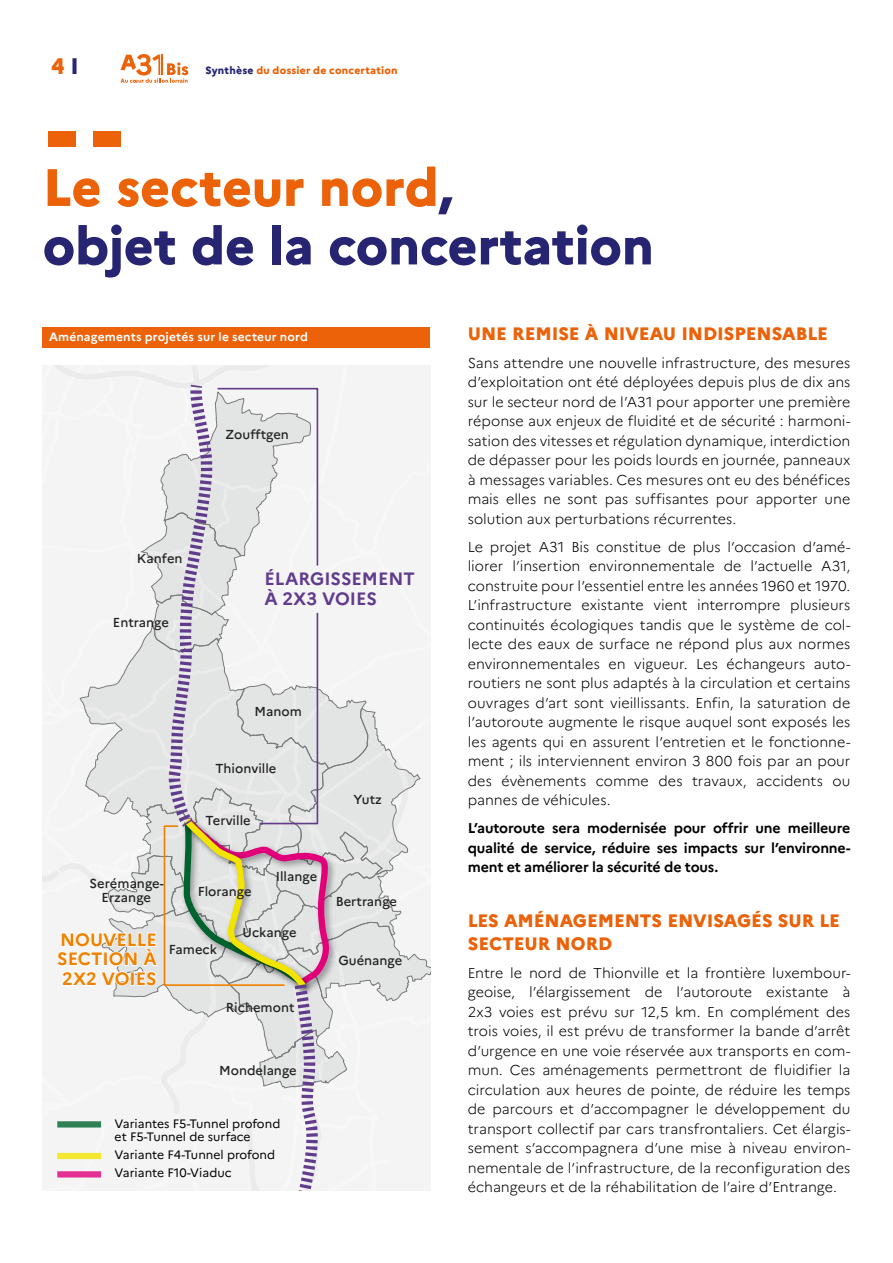
<style>
.page{position:relative;width:893px;height:1263px;background:#fff}
.page>*{position:absolute;margin:0;border:0;box-sizing:border-box;transform-origin:0 0}
.t1{font:800 52.5px/58.5px "Marianne";letter-spacing:-.005em;color:#272571}
.t2{font:800 22.5px "Marianne";color:#eb6209}
.t3{font:800 18px/22.5px "Marianne";color:#eb6209}
.t4{font:700 17.85px/19.5px "Marianne";color:#ef8200;text-align:justify}
.t5{font:700 17.85px/19.5px "Marianne";color:#613b8c}
.t6{font:300 14.25px/19.5px "Marianne";color:#000;text-align:justify}
.t7{font:700 14.25px/19.5px "Marianne";letter-spacing:-.015em;color:#000;text-align:justify}
.t8{font:500 13.05px/13.4px "Marianne";color:#222;text-align:center}
.t9{font:12.15px/13px "Marianne";color:#000}
.t10{font:700 12px "Marianne";letter-spacing:.015em;color:#fff}
.t11{font:800 10.5px "Marianne";letter-spacing:.02em;color:#eb6209}
.s1{color:#292574}
.s2{color:#272571}
.s3{color:#eb6209}
</style>
<div class="page">
<svg style="left:120px;top:54px;width:68px;height:29px"></svg>
<div style="left:93px;top:131px;width:27px;height:16px;background:#eb6209"></div>
<div style="left:49px;top:131px;width:27px;height:16px;background:#eb6209"></div>
<svg style="left:43px;top:366px;width:387px;height:825px"></svg>
<div style="left:57px;top:1153px;width:44px;height:6px;background:#f3e730"></div>
<div style="left:57px;top:1121px;width:44px;height:6px;background:#308055"></div>
<div style="left:57px;top:1171px;width:44px;height:6px;background:#e43092"></div>
<div style="left:43px;top:327px;width:387px;height:21px;background:#eb6209"></div>
<h2 class="t2" style="left:51px;top:53px;width:29px">4 <span class="s1">I</span></h2>
<p class="t11" style="left:206px;top:64px;width:194px"><span class="s2">Synthèse</span> du dossier de concertation</p>
<h1 class="t1" style="left:43px;top:158px;width:613px"><span class="s3">Le secteur nord</span>,<br>objet de la concertation</h1>
<p class="t10" style="left:49px;top:329px;width:261px">Aménagements projetés sur le secteur nord</p>
<p class="t8" style="left:225px;top:428px;width:65px">Zoufftgen</p>
<p class="t8" style="left:137px;top:551px;width:47px">Kanfen</p>
<p class="t8" style="left:113px;top:616px;width:58px">Entrange</p>
<p class="t5" style="left:264px;top:569px;width:152px">ÉLARGISSEMENT<br>À 2X3 VOIES</p>
<p class="t8" style="left:254px;top:705px;width:49px">Manom</p>
<p class="t8" style="left:215px;top:761px;width:63px">Thionville</p>
<p class="t8" style="left:206px;top:814px;width:47px">Terville</p>
<p class="t8" style="left:353px;top:793px;width:30px">Yutz</p>
<p class="t8" style="left:276px;top:869px;width:43px">Illange</p>
<p class="t8" style="left:90px;top:877px;width:76px">Serémange-<br>Erzange</p>
<p class="t4" style="left:57px;top:930px;width:101px">NOUVELLE SECTION À 2X2 VOIES</p>
<p class="t8" style="left:198px;top:885px;width:55px">Florange</p>
<p class="t8" style="left:243px;top:926px;width:55px">Uckange</p>
<p class="t8" style="left:169px;top:942px;width:50px">Fameck</p>
<p class="t8" style="left:226px;top:1001px;width:70px">Richemont</p>
<p class="t8" style="left:336px;top:894px;width:63px">Bertrange</p>
<p class="t8" style="left:338px;top:953px;width:65px">Guénange</p>
<p class="t8" style="left:219px;top:1063px;width:79px">Mondelange</p>
<p class="t9" style="left:115px;top:1117px;width:167px">Variantes F5-Tunnel profond et F5-Tunnel de surface</p>
<p class="t9" style="left:115px;top:1146px;width:162px;line-height:17.9px">Variante F4-Tunnel profond<br>Variante F10-Viaduc</p>
<p class="t3" style="left:468px;top:322px;width:362px">UNE REMISE À NIVEAU INDISPENSABLE</p>
<p class="t6" style="left:468px;top:353px;width:384px">Sans attendre une nouvelle infrastructure, des mesures d’exploitation ont été déployées depuis plus de dix ans sur le secteur nord de l’A31 pour apporter une première réponse aux enjeux de fluidité et de sécurité : harmoni&shy;sation des vitesses et régulation dynamique, interdiction de dépasser pour les poids lourds en journée, panneaux à messages variables. Ces mesures ont eu des bénéfices mais elles ne sont pas suffisantes pour apporter une solution aux perturbations récurrentes.</p>
<p class="t6" style="left:468px;top:537px;width:384px">Le projet A31 Bis constitue de plus l’occasion d’amé&shy;liorer l’insertion environnementale de l’actuelle A31, construite pour l’essentiel entre les années 1960 et 1970.<br>L’infrastructure existante vient interrompre plusieurs continuités écologiques tandis que le système de col&shy;lecte des eaux de surface ne répond plus aux normes environnementales en vigueur. Les échangeurs auto&shy;routiers ne sont plus adaptés à la circulation et certains ouvrages d’art sont vieillissants. Enfin, la saturation de l’autoroute augmente le risque auquel sont exposés les les agents qui en assurent l’entretien et le fonctionne&shy;ment ; ils interviennent environ 3 800 fois par an pour des évènements comme des travaux, accidents ou pannes de véhicules.</p>
<p class="t7" style="left:468px;top:818px;width:384px">L’autoroute sera modernisée pour offrir une meilleure qualité de service, réduire ses impacts sur l’environne&shy;ment et améliorer la sécurité de tous.</p>
<p class="t3" style="left:468px;top:909px;width:374px">LES AMÉNAGEMENTS ENVISAGÉS SUR LE<br>SECTEUR NORD</p>
<p class="t6" style="left:468px;top:963px;width:384px">Entre le nord de Thionville et la frontière luxembour&shy;geoise, l’élargissement de l’autoroute existante à 2x3 voies est prévu sur 12,5 km. En complément des trois voies, il est prévu de transformer la bande d’arrêt d’urgence en une voie réservée aux transports en com&shy;mun. Ces aménagements permettront de fluidifier la circulation aux heures de pointe, de réduire les temps de parcours et d’accompagner le développement du transport collectif par cars transfrontaliers. Cet élargis&shy;sement s’accompagnera d’une mise à niveau environ&shy;nementale de l’infrastructure, de la reconfiguration des échangeurs et de la réhabilitation de l’aire d’Entrange.</p>
</div>
